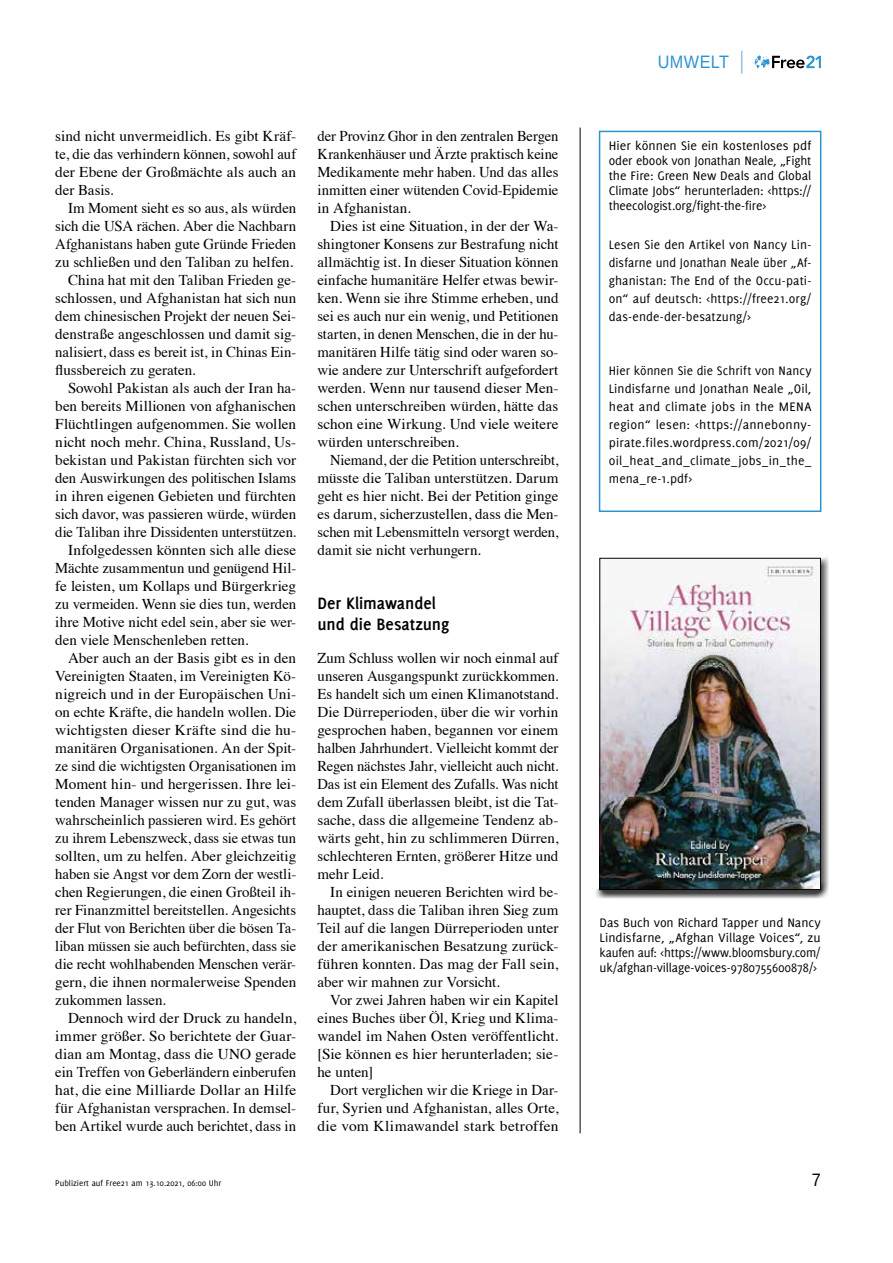
<style>
.page{position:relative;width:893px;height:1263px;background:#fff}
.page>*{position:absolute;margin:0;border:0;box-sizing:border-box;transform-origin:0 0}
.t1{font:700 18px/21px "Delicious";letter-spacing:-.005em;color:#000}
.t2{font:18px "Liberation Sans";letter-spacing:.03em;color:#2b93d1;scale:.9 1}
.t3{font:18px "Liberation Sans";color:#000;scale:.9 1}
.t4{font:15px/18px "Times";color:#000;text-align:justify}
.t5{font:15px "Times";letter-spacing:.02em;color:#000}
.t6{font:13.5px/18px "Delicious";letter-spacing:.005em;color:#000;text-align:justify}
.t7{font:9px "Delicious";color:#000}
</style>
<div class="page">
<svg style="left:755px;top:55px;width:66px;height:13px"></svg>
<svg style="left:741px;top:51px;width:1px;height:23px"></svg>
<hr style="left:580px;top:128px;width:1px;height:1005px;background:#000">
<div style="left:592px;top:552px;width:237px;height:346px;background:#000;opacity:.75"></div>
<img style="left:602px;top:560px;width:217px;height:328px">
<div style="left:600px;top:558px;width:221px;height:332px;border:1px solid #000"></div>
<div style="left:599px;top:131px;width:222px;height:381px;border:2px solid #2b93d1"></div>
<p class="t4" style="left:55px;top:126px;width:242px">sind nicht unvermeidlich. Es gibt Kräf&shy;te, die das verhindern können, sowohl auf der Ebene der Großmächte als auch an der Basis.</p>
<p class="t4" style="left:68px;top:198px;width:230px">Im Moment sieht es so aus, als würden</p>
<p class="t4" style="left:55px;top:216px;width:242px">sich die USA rächen. Aber die Nachbarn</p>
<p class="t4" style="left:55px;top:234px;width:242px">Afghanistans haben gute Gründe Frieden</p>
<p class="t4" style="left:55px;top:252px;width:239px">zu schließen und den Taliban zu helfen.</p>
<p class="t4" style="left:68px;top:270px;width:230px">China hat mit den Taliban Frieden ge-</p>
<p class="t4" style="left:55px;top:288px;width:242px">schlossen, und Afghanistan hat sich nun</p>
<p class="t4" style="left:55px;top:306px;width:242px">dem chinesischen Projekt der neuen Sei-</p>
<p class="t4" style="left:55px;top:324px;width:242px">denstraße angeschlossen und damit sig-</p>
<p class="t4" style="left:55px;top:342px;width:242px">nalisiert, dass es bereit ist, in Chinas Ein-</p>
<p class="t4" style="left:55px;top:360px;width:142px">flussbereich zu geraten.</p>
<p class="t4" style="left:68px;top:378px;width:230px">Sowohl Pakistan als auch der Iran ha-</p>
<p class="t4" style="left:55px;top:396px;width:242px">ben bereits Millionen von afghanischen</p>
<p class="t4" style="left:55px;top:414px;width:242px">Flüchtlingen aufgenommen. Sie wollen</p>
<p class="t4" style="left:55px;top:432px;width:242px">nicht noch mehr. China, Russland, Us-</p>
<p class="t4" style="left:55px;top:450px;width:242px">bekistan und Pakistan fürchten sich vor</p>
<p class="t4" style="left:55px;top:468px;width:242px">den Auswirkungen des politischen Islams</p>
<p class="t4" style="left:55px;top:486px;width:242px">in ihren eigenen Gebieten und fürchten</p>
<p class="t4" style="left:55px;top:504px;width:242px">sich davor, was passieren würde, würden</p>
<p class="t4" style="left:55px;top:522px;width:242px">die Taliban ihre Dissidenten unterstützen.</p>
<p class="t4" style="left:68px;top:540px;width:230px">Infolgedessen könnten sich alle diese</p>
<p class="t4" style="left:55px;top:558px;width:242px">Mächte zusammentun und genügend Hil-</p>
<p class="t4" style="left:55px;top:576px;width:242px">fe leisten, um Kollaps und Bürgerkrieg</p>
<p class="t4" style="left:55px;top:594px;width:242px">zu vermeiden. Wenn sie dies tun, werden</p>
<p class="t4" style="left:55px;top:612px;width:242px">ihre Motive nicht edel sein, aber sie wer-</p>
<p class="t4" style="left:55px;top:630px;width:195px">den viele Menschenleben retten.</p>
<p class="t4" style="left:68px;top:648px;width:230px">Aber auch an der Basis gibt es in den</p>
<p class="t4" style="left:55px;top:666px;width:242px">Vereinigten Staaten, im Vereinigten Kö-</p>
<p class="t4" style="left:55px;top:684px;width:242px">nigreich und in der Europäischen Uni-</p>
<p class="t4" style="left:55px;top:702px;width:242px">on echte Kräfte, die handeln wollen. Die</p>
<p class="t4" style="left:55px;top:720px;width:242px">wichtigsten dieser Kräfte sind die hu-</p>
<p class="t4" style="left:55px;top:738px;width:242px">manitären Organisationen. An der Spit-</p>
<p class="t4" style="left:55px;top:756px;width:242px">ze sind die wichtigsten Organisationen im</p>
<p class="t4" style="left:55px;top:774px;width:242px">Moment hin- und hergerissen. Ihre lei-</p>
<p class="t4" style="left:55px;top:792px;width:242px">tenden Manager wissen nur zu gut, was</p>
<p class="t4" style="left:55px;top:810px;width:242px">wahrscheinlich passieren wird. Es gehört</p>
<p class="t4" style="left:55px;top:828px;width:242px">zu ihrem Lebenszweck, dass sie etwas tun</p>
<p class="t4" style="left:55px;top:846px;width:242px">sollten, um zu helfen. Aber gleichzeitig</p>
<p class="t4" style="left:55px;top:864px;width:242px">haben sie Angst vor dem Zorn der westli-</p>
<p class="t4" style="left:55px;top:882px;width:242px">chen Regierungen, die einen Großteil ih-</p>
<p class="t4" style="left:55px;top:900px;width:242px">rer Finanzmittel bereitstellen. Angesichts</p>
<p class="t4" style="left:55px;top:918px;width:242px">der Flut von Berichten über die bösen Ta-</p>
<p class="t4" style="left:55px;top:936px;width:242px">liban müssen sie auch befürchten, dass sie</p>
<p class="t4" style="left:55px;top:954px;width:242px">die recht wohlhabenden Menschen verär-</p>
<p class="t4" style="left:55px;top:972px;width:242px">gern, die ihnen normalerweise Spenden</p>
<p class="t4" style="left:55px;top:990px;width:112px">zukommen lassen.</p>
<p class="t4" style="left:68px;top:1008px;width:230px">Dennoch wird der Druck zu handeln,</p>
<p class="t4" style="left:55px;top:1026px;width:242px">immer größer. So berichtete der Guar-</p>
<p class="t4" style="left:55px;top:1044px;width:242px">dian am Montag, dass die UNO gerade</p>
<p class="t4" style="left:55px;top:1062px;width:242px">ein Treffen von Geberländern einberufen</p>
<p class="t5" style="left:55px;top:1076px;width:242px">hat, die eine Milliarde Dollar an Hilfe</p>
<p class="t4" style="left:55px;top:1098px;width:242px">für Afghanistan versprachen. In demsel-</p>
<p class="t4" style="left:55px;top:1116px;width:242px">ben Artikel wurde auch berichtet, dass in</p>
<p class="t4" style="left:317px;top:126px;width:242px">der Provinz Ghor in den zentralen Bergen Krankenhäuser und Ärzte praktisch keine Medikamente mehr haben. Und das alles inmitten einer wütenden Covid-Epidemie in Afghanistan.</p>
<p class="t4" style="left:317px;top:216px;width:242px;text-indent:13px">Dies ist eine Situation, in der der Wa&shy;shingtoner Konsens zur Bestrafung nicht allmächtig ist. In dieser Situation können einfache humanitäre Helfer etwas bewir&shy;ken. Wenn sie ihre Stimme erheben, und sei es auch nur ein wenig, und Petitionen starten, in denen Menschen, die in der hu&shy;manitären Hilfe tätig sind oder waren so&shy;wie andere zur Unterschrift aufgefordert werden. Wenn nur tausend dieser Men&shy;schen unterschreiben würden, hätte das schon eine Wirkung. Und viele weitere würden unterschreiben.</p>
<p class="t4" style="left:317px;top:450px;width:242px;text-indent:13px">Niemand, der die Petition unterschreibt, müsste die Taliban unterstützen. Darum geht es hier nicht. Bei der Petition ginge es darum, sicherzustellen, dass die Men&shy;schen mit Lebensmitteln versorgt werden, damit sie nicht verhungern.</p>
<p class="t1" style="left:317px;top:593px;width:133px">Der Klimawandel und die Besatzung</p>
<p class="t4" style="left:317px;top:648px;width:242px">Zum Schluss wollen wir noch einmal auf unseren Ausgangspunkt zurückkommen.<br>Es handelt sich um einen Klimanotstand.<br>Die Dürreperioden, über die wir vorhin gesprochen haben, begannen vor einem halben Jahrhundert. Vielleicht kommt der Regen nächstes Jahr, vielleicht auch nicht.<br>Das ist ein Element des Zufalls. Was nicht dem Zufall überlassen bleibt, ist die Tat&shy;sache, dass die allgemeine Tendenz ab&shy;wärts geht, hin zu schlimmeren Dürren, schlechteren Ernten, größerer Hitze und mehr Leid.</p>
<p class="t4" style="left:317px;top:882px;width:242px;text-indent:13px">In einigen neueren Berichten wird be&shy;hauptet, dass die Taliban ihren Sieg zum Teil auf die langen Dürreperioden unter der amerikanischen Besatzung zurück&shy;führen konnten. Das mag der Fall sein, aber wir mahnen zur Vorsicht.</p>
<p class="t4" style="left:317px;top:990px;width:242px;text-indent:13px">Vor zwei Jahren haben wir ein Kapitel eines Buches über Öl, Krieg und Klima&shy;wandel im Nahen Osten veröffentlicht. [Sie können es hier herunterladen; sie&shy;he unten]</p>
<p class="t4" style="left:317px;top:1080px;width:242px;text-indent:13px">Dort verglichen wir die Kriege in Dar&shy;fur, Syrien und Afghanistan, alles Orte, die vom Klimawandel stark betroffen</p>
<p class="t2" style="left:658px;top:51px;width:81px">UMWELT</p>
<p class="t6" style="left:609px;top:138px;width:204px;line-height:15px">Hier können Sie ein kostenloses pdf oder ebook von Jonathan Neale, „Fight the Fire: Green New Deals and Global Climate Jobs“ herunterladen: &lt;https:// theecologist.org/fight-the-fire&gt;</p>
<p class="t6" style="left:609px;top:236px;width:204px">Lesen Sie den Artikel von Nancy Lin&shy;disfarne und Jonathan Neale über „Af&shy;ghanistan: The End of the Occu-pati&shy;on“ auf deutsch: &lt;https://free21.org/ das-ende-der-besatzung/&gt;</p>
<p class="t6" style="left:609px;top:362px;width:204px">Hier können Sie die Schrift von Nancy Lindisfarne und Jonathan Neale „Oil, heat and climate jobs in the MENA region“ lesen: &lt;https://annebonny&shy;pirate.files.wordpress.com/2021/09/ oil_heat_and_climate_jobs_in_the_ mena_re-1.pdf&gt;</p>
<p class="t6" style="left:600px;top:915px;width:223px;line-height:15px">Das Buch von Richard Tapper und Nancy Lindisfarne, „Afghan Village Voices“, zu kaufen auf: &lt;https://www.bloomsbury.com/ uk/afghan-village-voices-9780755600878/&gt;</p>
<p class="t7" style="left:55px;top:1177px;width:168px">Publiziert auf Free21 am 13.10.2021, 06:00 Uhr</p>
<p class="t3" style="left:812px;top:1168px;width:12px">7</p>
</div>
